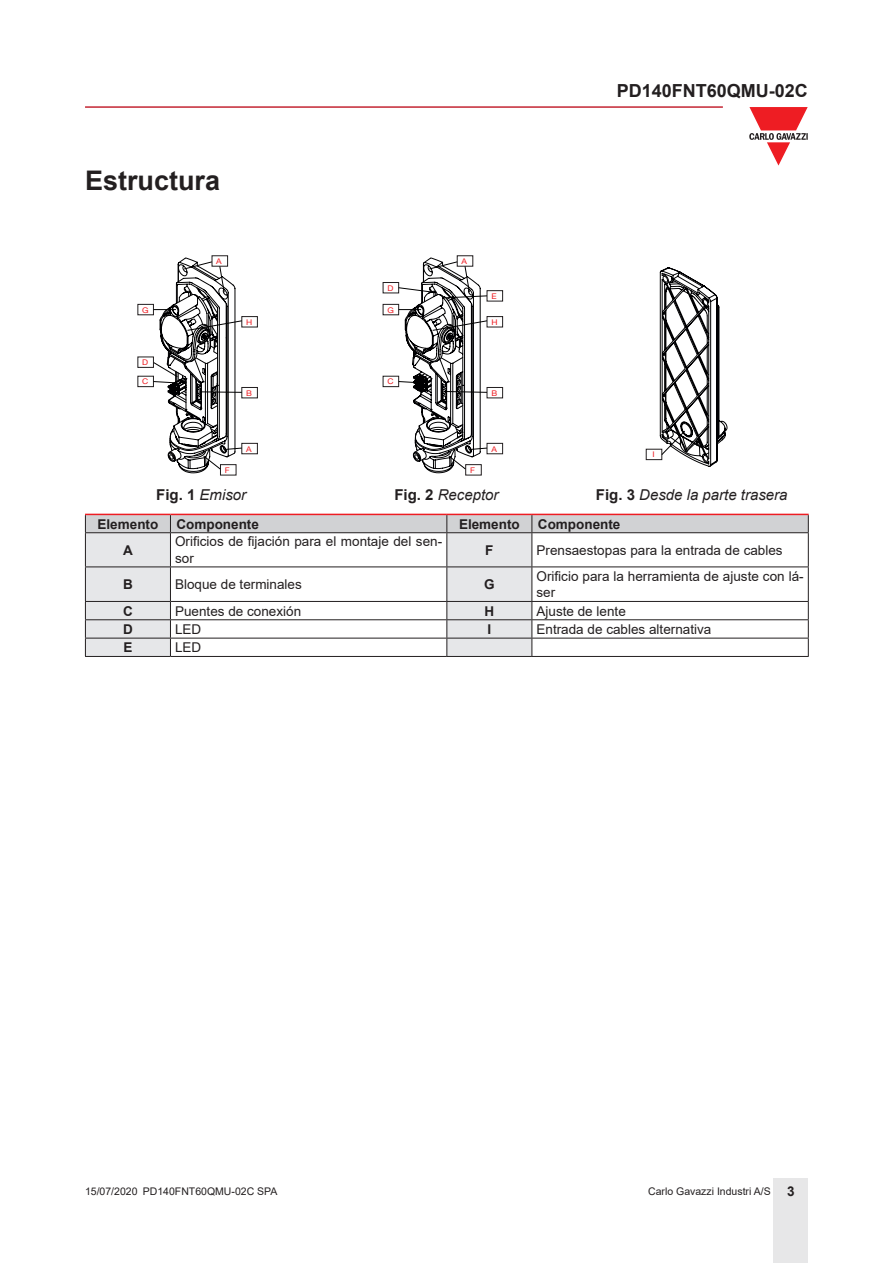
<style>
.page{position:relative;width:893px;height:1263px;background:#fff}
.page>*{position:absolute;margin:0;border:0;box-sizing:border-box;transform-origin:0 0}
.Titolo01{font:700 27px "Arial";color:#231f20}
.t1{font:700 18px "Arial";color:#231f20}
.t2{font:italic 15px "Arial";color:#231f20}
.TestoTabellaSx{font:13.5px/16.2px "Arial";color:#231f20}
.TitoloTabellaSx{font:700 13.5px "Arial";color:#231f20}
.TitoloTabellaFndGCen{font:700 13.5px "Arial";color:#231f20}
.TestoTabellaFndGCen{font:700 13.5px "Arial";color:#231f20}
.t3{font:10.5px "Arial";color:#231f20}
.t4{font:7.8px "Helvetica Neue LT Std";color:#ee1d23;scale:1.09 1}
.s1{font-weight:700;font-style:normal}
.s2{font-weight:700;font-size:13.5px}
</style>
<div class="page">
<hr style="left:85px;top:106px;width:638px;height:2px;background:#c42633">
<div style="left:774px;top:1178px;width:34px;height:85px;background:#e7e7e8"></div>
<svg style="left:749px;top:107px;width:59px;height:59px"></svg>
<div style="left:138px;top:376px;width:16px;height:11px;border:1px solid #231f20"></div>
<div style="left:212px;top:255px;width:16px;height:11px;border:1px solid #231f20"></div>
<div style="left:242px;top:443px;width:16px;height:11px;border:1px solid #231f20"></div>
<div style="left:242px;top:387px;width:16px;height:11px;border:1px solid #231f20"></div>
<div style="left:138px;top:304px;width:16px;height:11px;border:1px solid #231f20"></div>
<div style="left:242px;top:316px;width:16px;height:11px;border:1px solid #231f20"></div>
<div style="left:138px;top:357px;width:16px;height:11px;border:1px solid #231f20"></div>
<svg style="left:153px;top:258px;width:89px;height:215px"></svg>
<div style="left:383px;top:376px;width:16px;height:11px;border:1px solid #231f20"></div>
<div style="left:457px;top:255px;width:16px;height:11px;border:1px solid #231f20"></div>
<div style="left:487px;top:443px;width:16px;height:11px;border:1px solid #231f20"></div>
<div style="left:487px;top:387px;width:16px;height:11px;border:1px solid #231f20"></div>
<div style="left:487px;top:290px;width:16px;height:11px;border:1px solid #231f20"></div>
<div style="left:383px;top:282px;width:16px;height:11px;border:1px solid #231f20"></div>
<div style="left:383px;top:304px;width:16px;height:11px;border:1px solid #231f20"></div>
<div style="left:487px;top:316px;width:16px;height:11px;border:1px solid #231f20"></div>
<svg style="left:398px;top:258px;width:89px;height:215px"></svg>
<div style="left:646px;top:449px;width:16px;height:11px;border:1px solid #231f20"></div>
<svg style="left:660px;top:267px;width:67px;height:200px"></svg>
<svg style="left:86px;top:533px;width:445px;height:123px"></svg>
<svg style="left:85px;top:514px;width:724px;height:18px;background:#d1c5c7"></svg>
<hr style="left:85px;top:532px;width:85px;height:1px;background:#231f20">
<hr style="left:85px;top:533px;width:1px;height:33px;background:#231f20">
<hr style="left:170px;top:532px;width:277px;height:1px;background:#231f20">
<hr style="left:170px;top:533px;width:1px;height:33px;background:#231f20">
<hr style="left:447px;top:532px;width:85px;height:1px;background:#231f20">
<hr style="left:446px;top:533px;width:1px;height:33px;background:#231f20">
<hr style="left:532px;top:532px;width:277px;height:1px;background:#231f20">
<hr style="left:531px;top:533px;width:1px;height:33px;background:#231f20">
<hr style="left:808px;top:533px;width:1px;height:33px;background:#231f20">
<hr style="left:85px;top:566px;width:85px;height:1px;background:#231f20">
<hr style="left:85px;top:567px;width:1px;height:34px;background:#231f20">
<hr style="left:170px;top:566px;width:277px;height:1px;background:#231f20">
<hr style="left:170px;top:567px;width:1px;height:34px;background:#231f20">
<hr style="left:447px;top:566px;width:85px;height:1px;background:#231f20">
<hr style="left:446px;top:567px;width:1px;height:34px;background:#231f20">
<hr style="left:532px;top:566px;width:277px;height:1px;background:#231f20">
<hr style="left:531px;top:567px;width:1px;height:34px;background:#231f20">
<hr style="left:808px;top:567px;width:1px;height:34px;background:#231f20">
<hr style="left:85px;top:601px;width:85px;height:1px;background:#231f20">
<hr style="left:170px;top:601px;width:277px;height:1px;background:#231f20">
<hr style="left:447px;top:601px;width:85px;height:1px;background:#231f20">
<hr style="left:532px;top:601px;width:277px;height:1px;background:#231f20">
<hr style="left:85px;top:619px;width:85px;height:1px;background:#231f20">
<hr style="left:170px;top:619px;width:277px;height:1px;background:#231f20">
<hr style="left:447px;top:619px;width:85px;height:1px;background:#231f20">
<hr style="left:532px;top:619px;width:277px;height:1px;background:#231f20">
<hr style="left:85px;top:638px;width:85px;height:1px;background:#231f20">
<svg style="left:85px;top:602px;width:1px;height:54px"></svg>
<hr style="left:170px;top:638px;width:277px;height:1px;background:#231f20">
<svg style="left:170px;top:602px;width:1px;height:54px"></svg>
<hr style="left:447px;top:638px;width:85px;height:1px;background:#231f20">
<svg style="left:446px;top:602px;width:1px;height:54px"></svg>
<hr style="left:532px;top:638px;width:277px;height:1px;background:#231f20">
<svg style="left:531px;top:602px;width:1px;height:54px"></svg>
<svg style="left:808px;top:602px;width:1px;height:54px"></svg>
<hr style="left:85px;top:656px;width:85px;height:1px;background:#231f20">
<hr style="left:170px;top:656px;width:277px;height:1px;background:#231f20">
<hr style="left:447px;top:656px;width:85px;height:1px;background:#231f20">
<hr style="left:532px;top:656px;width:277px;height:1px;background:#231f20">
<p class="Titolo01" style="left:85px;top:161px;width:137px">Estructura</p>
<p class="t4" style="left:142px;top:305px;width:7px">G</p>
<p class="t4" style="left:142px;top:358px;width:7px">D</p>
<p class="t4" style="left:142px;top:377px;width:7px">C</p>
<p class="t4" style="left:216px;top:257px;width:7px">A</p>
<p class="t4" style="left:246px;top:317px;width:7px">H</p>
<p class="t4" style="left:246px;top:388px;width:7px">B</p>
<p class="t4" style="left:225px;top:465px;width:6px">F</p>
<p class="t4" style="left:246px;top:444px;width:7px">A</p>
<p class="t4" style="left:387px;top:283px;width:7px">D</p>
<p class="t4" style="left:387px;top:305px;width:7px">G</p>
<p class="t4" style="left:387px;top:377px;width:7px">C</p>
<p class="t4" style="left:462px;top:257px;width:7px">A</p>
<p class="t4" style="left:491px;top:291px;width:6px">E</p>
<p class="t4" style="left:491px;top:317px;width:7px">H</p>
<p class="t4" style="left:491px;top:388px;width:7px">B</p>
<p class="t4" style="left:470px;top:465px;width:6px">F</p>
<p class="t4" style="left:491px;top:444px;width:7px">A</p>
<h2 class="t1" style="left:617px;top:78px;width:193px">PD140FNT60QMU-02C</h2>
<p class="t4" style="left:652px;top:450px;width:4px">I</p>
<p class="t2" style="left:156px;top:485px;width:92px"><span class="s1">Fig. 1</span> Emisor</p>
<p class="t2" style="left:394px;top:485px;width:106px"><span class="s1">Fig. 2</span> Receptor</p>
<p class="t2" style="left:596px;top:485px;width:193px"><span class="s1">Fig. 3</span> Desde la parte trasera</p>
<p class="TitoloTabellaFndGCen" style="left:98px;top:514px;width:62px">Elemento</p>
<p class="TitoloTabellaSx" style="left:176px;top:514px;width:84px">Componente</p>
<p class="TitoloTabellaFndGCen" style="left:459px;top:514px;width:62px">Elemento</p>
<p class="TitoloTabellaSx" style="left:538px;top:514px;width:84px">Componente</p>
<p class="TestoTabellaFndGCen" style="left:123px;top:540px;width:11px">A</p>
<p class="TestoTabellaSx" style="left:175px;top:533px;width:269px">Orificios de fijación para el montaje del sen&shy;sor</p>
<p class="TestoTabellaFndGCen" style="left:485px;top:540px;width:10px">F</p>
<p class="TestoTabellaSx" style="left:536px;top:542px;width:248px">Prensaestopas para la entrada de cables</p>
<p class="TestoTabellaFndGCen" style="left:123px;top:575px;width:11px">B</p>
<p class="TestoTabellaSx" style="left:175px;top:576px;width:128px">Bloque de terminales</p>
<p class="TestoTabellaFndGCen" style="left:484px;top:575px;width:12px">G</p>
<p class="TestoTabellaSx" style="left:536px;top:568px;width:269px">Orificio para la herramienta de ajuste con lá&shy;ser</p>
<p class="TestoTabellaFndGCen" style="left:123px;top:601px;width:11px">C</p>
<p class="TestoTabellaSx" style="left:175px;top:603px;width:128px">Puentes de conexión</p>
<p class="TestoTabellaFndGCen" style="left:484px;top:601px;width:11px">H</p>
<p class="TestoTabellaSx" style="left:536px;top:603px;width:91px">Ajuste de lente</p>
<p class="TestoTabellaFndGCen" style="left:123px;top:620px;width:11px">D</p>
<p class="TestoTabellaSx" style="left:175px;top:621px;width:28px">LED</p>
<p class="TestoTabellaFndGCen" style="left:487px;top:620px;width:5px">I</p>
<p class="TestoTabellaSx" style="left:536px;top:621px;width:176px">Entrada de cables alternativa</p>
<p class="TestoTabellaFndGCen" style="left:123px;top:638px;width:11px">E</p>
<p class="TestoTabellaSx" style="left:175px;top:639px;width:28px">LED</p>
<p class="t3" style="left:85px;top:1183px;width:194px">15/07/2020 PD140FNT60QMU-02C SPA</p>
<p class="t3" style="left:648px;top:1183px;width:148px">Carlo Gavazzi Industri A/S <span class="s2">3</span></p>
</div>
